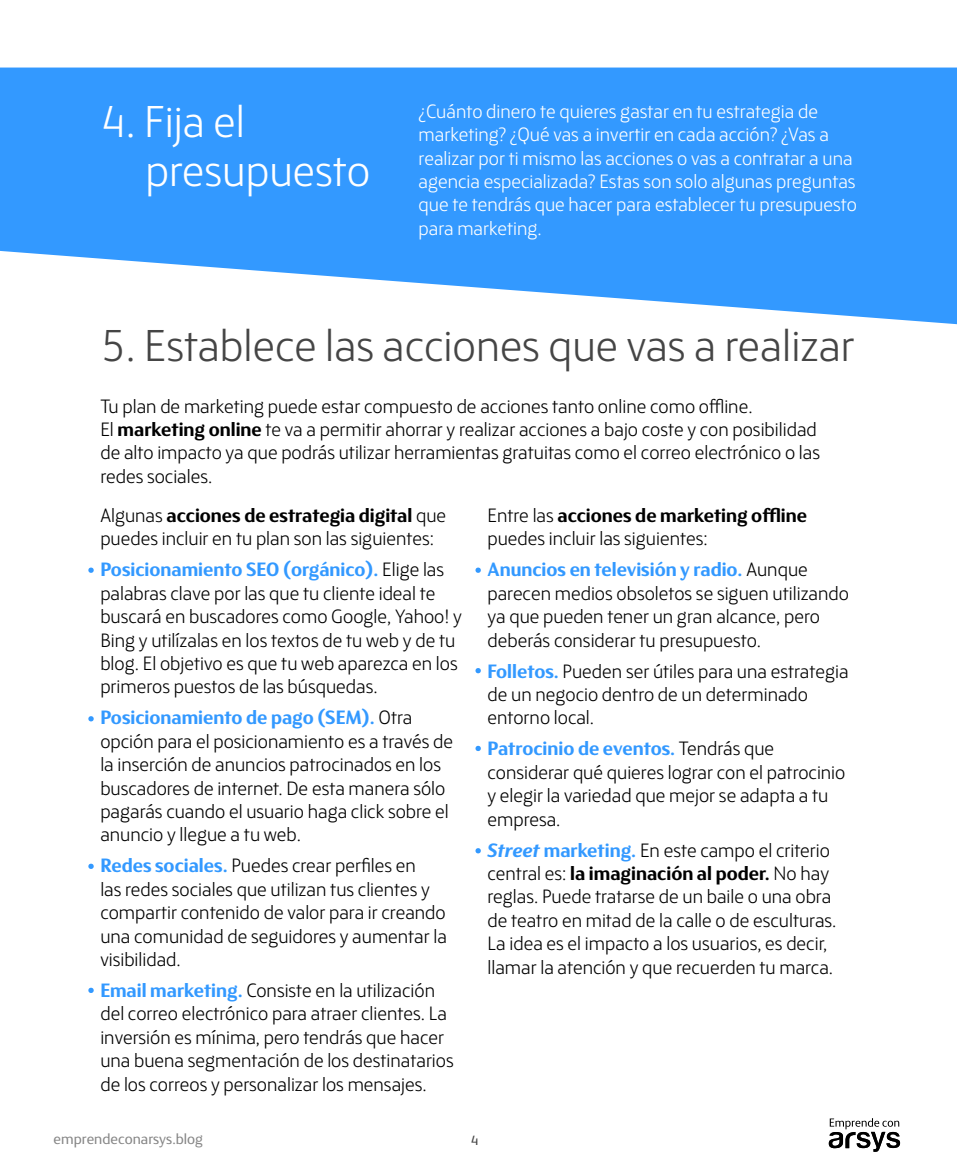
<style>
.page{position:relative;width:957px;height:1170px;background:#fff}
.page>*{position:absolute;margin:0;border:0;box-sizing:border-box;transform-origin:0 0}
.t1{font:300 45px "FS Blake";color:#454545}
.t2{font:300 45px/49.5px "FS Blake";color:#fff}
.t3{font:300 19.5px/23.4px "FS Blake";color:#000}
.t4{font:300 19.5px/23.4px "FS Blake";color:#fff}
.t5{font:14.85px "FS Blake";color:#878787}
.t6{font:13.5px "FS Blake";color:#454545}
.s1{font-weight:700}
.s2{font-weight:700;color:#39f}
.s3{font-weight:700;font-style:italic;color:#39f}
</style>
<div class="page">
<svg style="left:0;top:68px;width:957px;height:256px;background:#50a7ff"></svg>
<svg style="left:88px;top:567px;width:6px;height:6px"></svg>
<svg style="left:88px;top:716px;width:6px;height:5px"></svg>
<svg style="left:88px;top:863px;width:6px;height:5px"></svg>
<svg style="left:88px;top:987px;width:6px;height:5px"></svg>
<svg style="left:475px;top:567px;width:6px;height:6px"></svg>
<svg style="left:475px;top:668px;width:6px;height:5px"></svg>
<svg style="left:475px;top:745px;width:6px;height:6px"></svg>
<svg style="left:475px;top:848px;width:6px;height:5px"></svg>
<svg style="left:828px;top:1118px;width:72px;height:33px"></svg>
<h1 class="t2" style="left:145px;top:94px;width:226px;text-indent:-45px">4. Fija el presupuesto</h1>
<p class="t4" style="left:418px;top:98px;width:440px">¿Cuánto dinero te quieres gastar en tu estrategia de marketing? ¿Qué vas a invertir en cada acción? ¿Vas a realizar por ti mismo las acciones o vas a contratar a una agencia especializada? Estas son solo algunas preguntas que te tendrás que hacer para establecer tu presupuesto para marketing.</p>
<h1 class="t1" style="left:100px;top:314px;width:756px">5. Establece las acciones que vas a realizar</h1>
<p class="t3" style="left:100px;top:393px;width:721px">Tu plan de marketing puede estar compuesto de acciones tanto online como offline.<br>El <span class="s1">marketing online</span> te va a permitir ahorrar y realizar acciones a bajo coste y con posibilidad de alto impacto ya que podrás utilizar herramientas gratuitas como el correo electrónico o las redes sociales.</p>
<p class="t3" style="left:100px;top:502px;width:347px">Algunas <span class="s1">acciones de estrategia digital</span> que puedes incluir en tu plan son las siguientes:</p>
<p class="t3" style="left:100px;top:557px;width:363px"><span class="s2">Posicionamiento SEO (orgánico).</span> Elige las palabras clave por las que tu cliente ideal te buscará en buscadores como Google, Yahoo! y Bing y utilízalas en los textos de tu web y de tu blog. El objetivo es que tu web aparezca en los primeros puestos de las búsquedas.</p>
<p class="t3" style="left:100px;top:704px;width:354px"><span class="s2">Posicionamiento de pago (SEM).</span> Otra opción para el posicionamiento es a través de la inserción de anuncios patrocinados en los buscadores de internet. De esta manera sólo pagarás cuando el usuario haga click sobre el anuncio y llegue a tu web.</p>
<p class="t3" style="left:100px;top:852px;width:348px"><span class="s2">Redes sociales.</span> Puedes crear perfiles en<br>las redes sociales que utilizan tus clientes y compartir contenido de valor para ir creando una comunidad de seguidores y aumentar la visibilidad.</p>
<p class="t3" style="left:100px;top:977px;width:355px"><span class="s2">Email marketing.</span> Consiste en la utilización del correo electrónico para atraer clientes. La inversión es mínima, pero tendrás que hacer una buena segmentación de los destinatarios de los correos y personalizar los mensajes.</p>
<p class="t3" style="left:487px;top:502px;width:321px">Entre las <span class="s1">acciones de marketing offline </span>puedes incluir las siguientes:</p>
<p class="t3" style="left:487px;top:557px;width:363px"><span class="s2">Anuncios en televisión y radio.</span> Aunque parecen medios obsoletos se siguen utilizando ya que pueden tener un gran alcance, pero deberás considerar tu presupuesto.</p>
<p class="t3" style="left:487px;top:658px;width:362px"><span class="s2">Folletos.</span> Pueden ser útiles para una estrategia de un negocio dentro de un determinado entorno local.</p>
<p class="t3" style="left:487px;top:735px;width:359px"><span class="s2">Patrocinio de eventos.</span> Tendrás que considerar qué quieres lograr con el patrocinio y elegir la variedad que mejor se adapta a tu empresa.</p>
<p class="t3" style="left:487px;top:837px;width:350px"><span class="s3">Street</span> <span class="s2">marketing.</span> En este campo el criterio central es: <span class="s1">la imaginación al poder.</span> No hay reglas. Puede tratarse de un baile o una obra de teatro en mitad de la calle o de esculturas.<br>La idea es el impacto a los usuarios, es decir, llamar la atención y que recuerden tu marca.</p>
<p class="t5" style="left:54px;top:1128px;width:151px">emprendeconarsys.blog</p>
<p class="t6" style="left:471px;top:1130px;width:9px">4</p>
</div>
